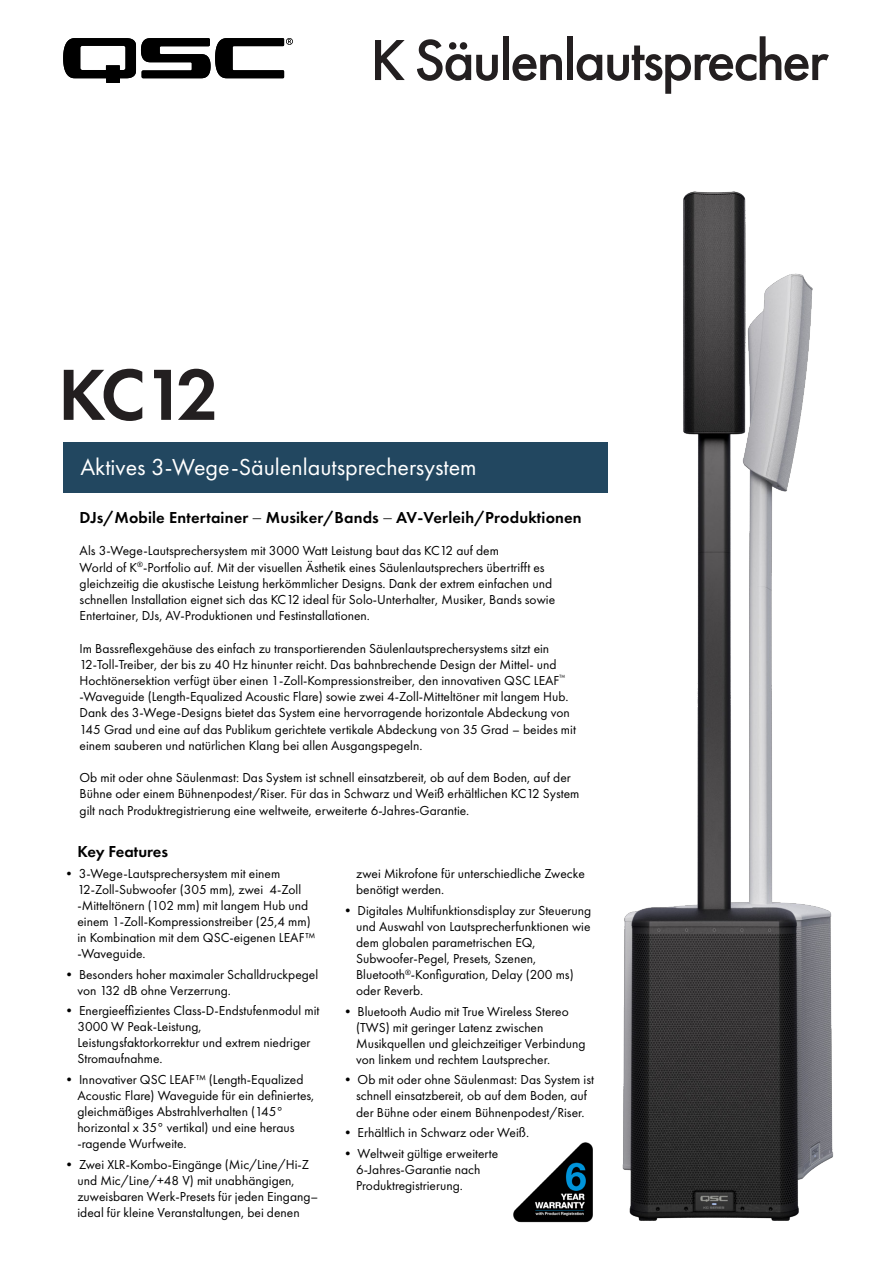
<style>
.page{position:relative;width:893px;height:1263px;background:#fff}
.page>*{position:absolute;margin:0;border:0;box-sizing:border-box;transform-origin:0 0}
.t1{font:600 75px "Futura PT";color:#231f20}
.t2{font:500 60px "Futura PT";letter-spacing:-.04em;color:#231f20}
.t3{font:24px "Futura PT";color:#fff}
.t4{font:600 16.5px "Futura PT";letter-spacing:.01em;color:#000}
.t5{font:13.5px/16px "Futura PT";color:#000}
.s1{font-size:13.2px}
</style>
<div class="page">
<svg style="left:63px;top:38px;width:230px;height:45px"></svg>
<div style="left:63px;top:443px;width:545px;height:50px;background:#224760"></div>
<img style="left:598px;top:191px;width:236px;height:1030px">
<img style="left:513px;top:1142px;width:80px;height:80px">
<h1 class="t1" style="left:58px;top:348px;width:163px">KC12</h1>
<h2 class="t2" style="left:370px;top:24px;width:460px">K Säulenlautsprecher</h2>
<h3 class="t3" style="left:80px;top:453px;width:398px">Aktives 3-Wege-Säulenlautsprechersystem</h3>
<p class="t4" style="left:80px;top:507px;width:504px">DJs/Mobile Entertainer − Musiker/Bands − AV-Verleih/Produktionen</p>
<p class="t5" style="left:80px;top:543px;width:477px">Als 3-Wege-Lautsprechersystem mit 3000 Watt Leistung baut das KC12 auf dem<br>World of K<sup>®</sup>-Portfolio auf. Mit der visuellen Ästhetik eines Säulenlautsprechers übertrifft es gleichzeitig die akustische Leistung herkömmlicher Designs. Dank der extrem einfachen und schnellen Installation eignet sich das KC12 ideal für Solo-Unterhalter, Musiker, Bands sowie Entertainer, DJs, AV-Produktionen und Festinstallationen.</p>
<p class="t5" style="left:80px;top:640px;width:498px">Im Bassreflexgehäuse des einfach zu transportierenden Säulenlautsprechersystems sitzt ein 12-Toll-Treiber, der bis zu 40 Hz hinunter reicht. Das bahnbrechende Design der Mittel- und Hochtönersektion verfügt über einen 1-Zoll-Kompressionstreiber, den innovativen QSC LEAF<sup>™ </sup>-Waveguide (Length-Equalized Acoustic Flare) sowie zwei 4-Zoll-Mitteltöner mit langem Hub.<br>Dank des 3-Wege-Designs bietet das System eine hervorragende horizontale Abdeckung von 145 Grad und eine auf das Publikum gerichtete vertikale Abdeckung von 35 Grad – beides mit einem sauberen und natürlichen Klang bei allen Ausgangspegeln.</p>
<p class="t5" style="left:80px;top:769px;width:501px">Ob mit oder ohne Säulenmast: Das System ist schnell einsatzbereit, ob auf dem Boden, auf der<br>Bühne oder einem Bühnenpodest/Riser. Für das in Schwarz und Weiß erhältlichen KC12 System gilt nach Produktregistrierung eine weltweite, erweiterte 6-Jahres-Garantie.</p>
<p class="t4" style="left:77px;top:841px;width:92px">Key Features</p>
<p class="t5" style="left:77px;top:865px;width:239px;text-indent:-15px"><span class="s1">•</span> 3-Wege-Lautsprechersystem mit einem 12-Zoll-Subwoofer (305 mm), zwei 4-Zoll -Mitteltönern (102 mm) mit langem Hub und einem 1-Zoll-Kompressionstreiber (25,4 mm) in Kombination mit dem QSC-eigenen LEAF™ -Waveguide.</p>
<p class="t5" style="left:77px;top:966px;width:242px;text-indent:-15px">• Besonders hoher maximaler Schalldruckpegel von 132 dB ohne Verzerrung.</p>
<p class="t5" style="left:77px;top:1003px;width:243px;text-indent:-15px">• Energieeffizientes Class-D-Endstufenmodul mit 3000 W Peak-Leistung, Leistungsfaktorkorrektur und extrem niedriger Stromaufnahme.</p>
<p class="t5" style="left:77px;top:1071px;width:238px;text-indent:-15px">• Innovativer QSC LEAF™ (Length-Equalized Acoustic Flare) Waveguide für ein definiertes, gleichmäßiges Abstrahlverhalten (145° horizontal x 35° vertikal) und eine heraus -ragende Wurfweite.</p>
<p class="t5" style="left:77px;top:1156px;width:242px;text-indent:-15px">• Zwei XLR-Kombo-Eingänge (Mic/Line/Hi-Z und Mic/Line/+48 V) mit unabhängigen, zuweisbaren Werk-Presets für jeden Eingang– ideal für kleine Veranstaltungen, bei denen</p>
<p class="t5" style="left:356px;top:866px;width:230px">zwei Mikrofone für unterschiedliche Zwecke benötigt werden.</p>
<p class="t5" style="left:356px;top:902px;width:237px;text-indent:-15px">• Digitales Multifunktionsdisplay zur Steuerung und Auswahl von Lautsprecherfunktionen wie dem globalen parametrischen EQ, Subwoofer-Pegel, Presets, Szenen, Bluetooth<sup>®</sup>-Konfiguration, Delay (200 ms) oder Reverb.</p>
<p class="t5" style="left:356px;top:1003px;width:231px;text-indent:-15px">• Bluetooth Audio mit True Wireless Stereo (TWS) mit geringer Latenz zwischen Musikquellen und gleichzeitiger Verbindung von linkem und rechtem Lautsprecher.</p>
<p class="t5" style="left:356px;top:1072px;width:239px;text-indent:-15px">• Ob mit oder ohne Säulenmast: Das System ist schnell einsatzbereit, ob auf dem Boden, auf der Bühne oder einem Bühnenpodest/Riser.</p>
<p class="t5" style="left:341px;top:1124px;width:190px">• Erhältlich in Schwarz oder Weiß.</p>
<p class="t5" style="left:356px;top:1145px;width:144px;text-indent:-15px">• Weltweit gültige erweiterte<br>6-Jahres-Garantie nach<br>Produktregistrierung.</p>
</div>
